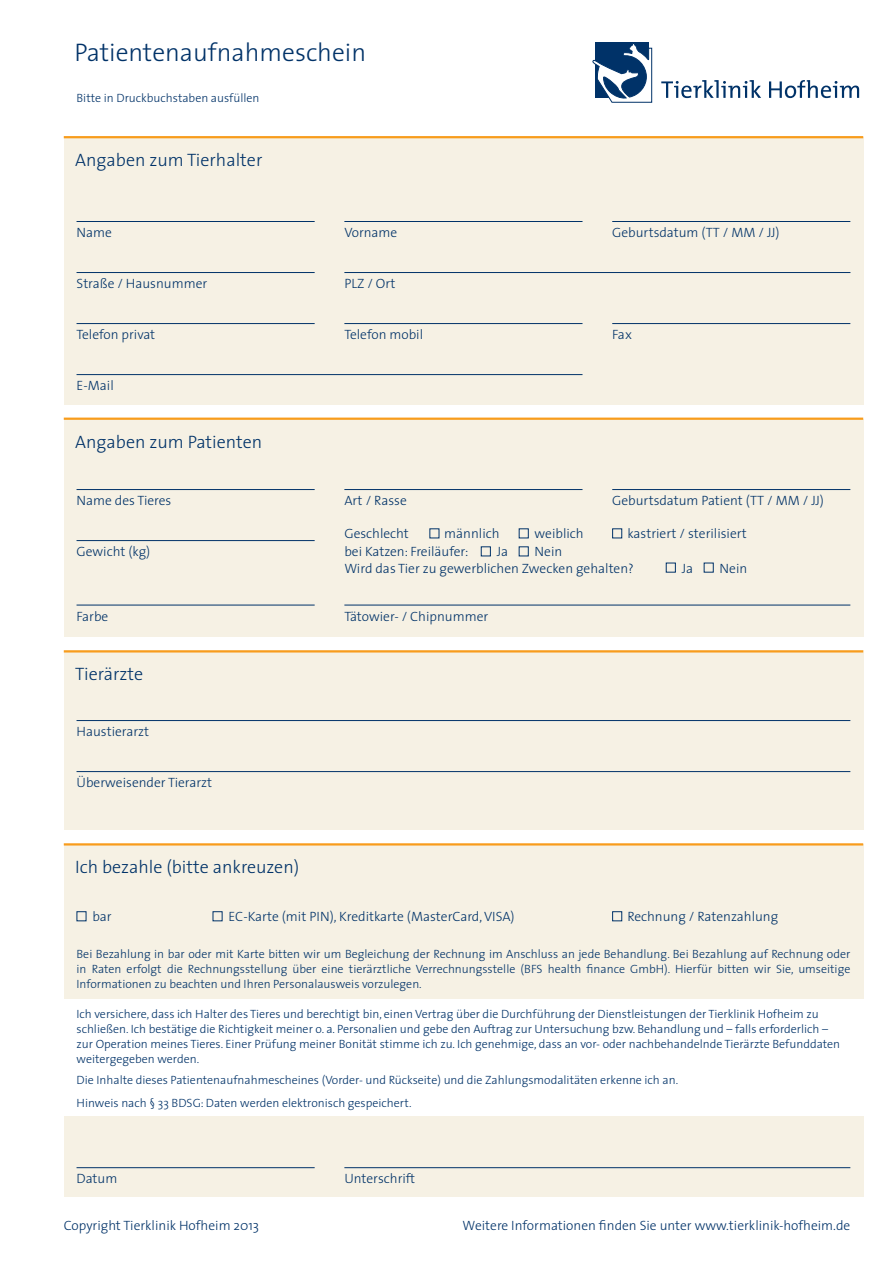
<style>
.page{position:relative;width:893px;height:1263px;background:#fff}
.page>*{position:absolute;margin:0;border:0;box-sizing:border-box;transform-origin:0 0}
.t1{font:300 25.5px "The Sans";color:#003268}
.t2{font:300 18px "The Sans";color:#003268}
.t3{font:300 13.5px/16.2px "The Sans";color:#003268}
.t4{font:300 12px/15px "The Sans";color:#003268;text-align:justify}
</style>
<div class="page">
<div style="left:64px;top:419px;width:799px;height:218px;background:#f6f1e4"></div>
<div style="left:64px;top:650px;width:799px;height:179px;background:#f6f1e4"></div>
<div style="left:64px;top:844px;width:799px;height:154px;background:#f6f1e4"></div>
<div style="left:64px;top:1116px;width:799px;height:81px;background:#f6f1e4"></div>
<div style="left:64px;top:137px;width:799px;height:268px;background:#f6f1e4"></div>
<hr style="left:64px;top:136px;width:799px;height:2px;background:#f89c1c">
<hr style="left:64px;top:418px;width:799px;height:2px;background:#f89c1c">
<hr style="left:64px;top:650px;width:799px;height:2px;background:#f89c1c">
<hr style="left:64px;top:843px;width:799px;height:2px;background:#f89c1c">
<svg style="left:592px;top:42px;width:61px;height:61px"></svg>
<svg style="left:661px;top:80px;width:198px;height:18px"></svg>
<hr style="left:77px;top:272px;width:238px;height:1px;background:#003268">
<hr style="left:77px;top:540px;width:238px;height:1px;background:#003268">
<hr style="left:77px;top:323px;width:238px;height:1px;background:#003268">
<hr style="left:77px;top:605px;width:238px;height:1px;background:#003268">
<hr style="left:77px;top:720px;width:773px;height:1px;background:#003268">
<hr style="left:77px;top:374px;width:505px;height:1px;background:#003268">
<hr style="left:77px;top:221px;width:238px;height:1px;background:#003268">
<hr style="left:77px;top:489px;width:238px;height:1px;background:#003268">
<hr style="left:77px;top:1167px;width:238px;height:1px;background:#003268">
<hr style="left:344px;top:272px;width:506px;height:1px;background:#003268">
<hr style="left:344px;top:323px;width:238px;height:1px;background:#003268">
<hr style="left:344px;top:605px;width:506px;height:1px;background:#003268">
<hr style="left:344px;top:1167px;width:506px;height:1px;background:#003268">
<hr style="left:612px;top:323px;width:238px;height:1px;background:#003268">
<hr style="left:344px;top:221px;width:238px;height:1px;background:#003268">
<hr style="left:344px;top:489px;width:238px;height:1px;background:#003268">
<hr style="left:612px;top:221px;width:238px;height:1px;background:#003268">
<hr style="left:612px;top:489px;width:238px;height:1px;background:#003268">
<div style="left:481px;top:546px;width:10px;height:10px;border:1px solid #003268"></div>
<div style="left:519px;top:546px;width:10px;height:10px;border:1px solid #003268"></div>
<div style="left:666px;top:563px;width:10px;height:9px;border:1px solid #003268"></div>
<div style="left:704px;top:563px;width:10px;height:9px;border:1px solid #003268"></div>
<div style="left:519px;top:528px;width:10px;height:10px;border:1px solid #003268"></div>
<div style="left:612px;top:528px;width:10px;height:10px;border:1px solid #003268"></div>
<hr style="left:77px;top:771px;width:773px;height:1px;background:#003268">
<div style="left:77px;top:911px;width:9px;height:10px;border:1px solid #003268"></div>
<div style="left:213px;top:911px;width:9px;height:10px;border:1px solid #003268"></div>
<div style="left:612px;top:911px;width:10px;height:10px;border:1px solid #003268"></div>
<h1 class="t1" style="left:74px;top:32px;width:293px">Patientenaufnahmeschein</h1>
<p class="t4" style="left:77px;top:90px;width:184px">Bitte in Druckbuchstaben ausfüllen</p>
<h2 class="t2" style="left:75px;top:145px;width:189px">Angaben zum Tierhalter</h2>
<p class="t3" style="left:77px;top:224px;width:37px">Name</p>
<p class="t3" style="left:612px;top:224px;width:169px">Geburtsdatum (TT / MM / JJ)</p>
<p class="t3" style="left:344px;top:275px;width:53px">PLZ / Ort</p>
<p class="t3" style="left:344px;top:224px;width:55px">Vorname</p>
<p class="t3" style="left:77px;top:275px;width:132px">Straße / Hausnummer</p>
<p class="t3" style="left:77px;top:326px;width:80px">Telefon privat</p>
<p class="t3" style="left:77px;top:377px;width:39px">E-Mail</p>
<h2 class="t2" style="left:75px;top:427px;width:188px">Angaben zum Patienten</h2>
<p class="t3" style="left:77px;top:492px;width:96px">Name des Tieres</p>
<p class="t3" style="left:344px;top:326px;width:80px">Telefon mobil</p>
<p class="t3" style="left:612px;top:326px;width:21px">Fax</p>
<p class="t3" style="left:344px;top:492px;width:64px">Art / Rasse</p>
<p class="t3" style="left:612px;top:492px;width:213px">Geburtsdatum Patient (TT / MM / JJ)</p>
<p class="t3" style="left:344px;top:525px;width:66px">Geschlecht</p>
<p class="t3" style="left:444px;top:525px;width:57px">männlich</p>
<p class="t3" style="left:535px;top:525px;width:51px">weiblich</p>
<p class="t3" style="left:627px;top:525px;width:121px">kastriert / sterilisiert</p>
<p class="t3" style="left:77px;top:543px;width:75px">Gewicht (kg)</p>
<p class="t3" style="left:344px;top:543px;width:291px">bei Katzen: Freiläufer:<br>Wird das Tier zu gewerblichen Zwecken gehalten?</p>
<p class="t3" style="left:77px;top:608px;width:33px">Farbe</p>
<p class="t3" style="left:497px;top:543px;width:13px">Ja</p>
<p class="t3" style="left:535px;top:543px;width:29px">Nein</p>
<p class="t3" style="left:344px;top:608px;width:145px">Tätowier- / Chipnummer</p>
<h2 class="t2" style="left:75px;top:659px;width:69px">Tierärzte</h2>
<p class="t3" style="left:77px;top:723px;width:74px">Haustierarzt</p>
<p class="t3" style="left:77px;top:774px;width:137px">Überweisender Tierarzt</p>
<h2 class="t2" style="left:75px;top:852px;width:225px">Ich bezahle (bitte ankreuzen)</h2>
<p class="t3" style="left:682px;top:559px;width:13px">Ja</p>
<p class="t3" style="left:720px;top:559px;width:29px">Nein</p>
<p class="t3" style="left:92px;top:908px;width:21px">bar</p>
<p class="t3" style="left:228px;top:908px;width:288px">EC-Karte (mit PIN), Kreditkarte (MasterCard, VISA)</p>
<p class="t3" style="left:627px;top:908px;width:152px">Rechnung / Ratenzahlung</p>
<p class="t4" style="left:77px;top:946px;width:775px">Bei Bezahlung in bar oder mit Karte bitten wir um Begleichung der Rechnung im Anschluss an jede Behandlung. Bei Bezahlung auf Rechnung oder in Raten erfolgt die Rechnungsstellung über eine tierärztliche Verrechnungsstelle (BFS health finance GmbH). Hierfür bitten wir Sie, umseitige Informationen zu beachten und Ihren Personalausweis vorzulegen.</p>
<p class="t4" style="left:77px;top:1006px;width:765px;text-align:left">Ich versichere, dass ich Halter des Tieres und berechtigt bin, einen Vertrag über die Durchführung der Dienstleistungen der Tierklinik Hofheim zu schließen. Ich bestätige die Richtigkeit meiner o. a. Personalien und gebe den Auftrag zur Untersuchung bzw. Behandlung und – falls erforderlich – zur Operation meines Tieres. Einer Prüfung meiner Bonität stimme ich zu. Ich genehmige, dass an vor- oder nachbehandelnde Tierärzte Befunddaten weitergegeben werden.</p>
<p class="t4" style="left:77px;top:1071px;width:603px">Die Inhalte dieses Patientenaufnahmescheines (Vorder- und Rückseite) und die Zahlungsmodalitäten erkenne ich an.</p>
<p class="t4" style="left:77px;top:1095px;width:337px">Hinweis nach § 33 BDSG: Daten werden elektronisch gespeichert.</p>
<p class="t3" style="left:77px;top:1170px;width:42px">Datum</p>
<p class="t3" style="left:344px;top:1170px;width:72px">Unterschrift</p>
<p class="t3" style="left:64px;top:1217px;width:197px">Copyright Tierklinik Hofheim 2013</p>
<p class="t3" style="left:463px;top:1217px;width:389px">Weitere Informationen finden Sie unter www.tierklinik-hofheim.de</p>
</div>
